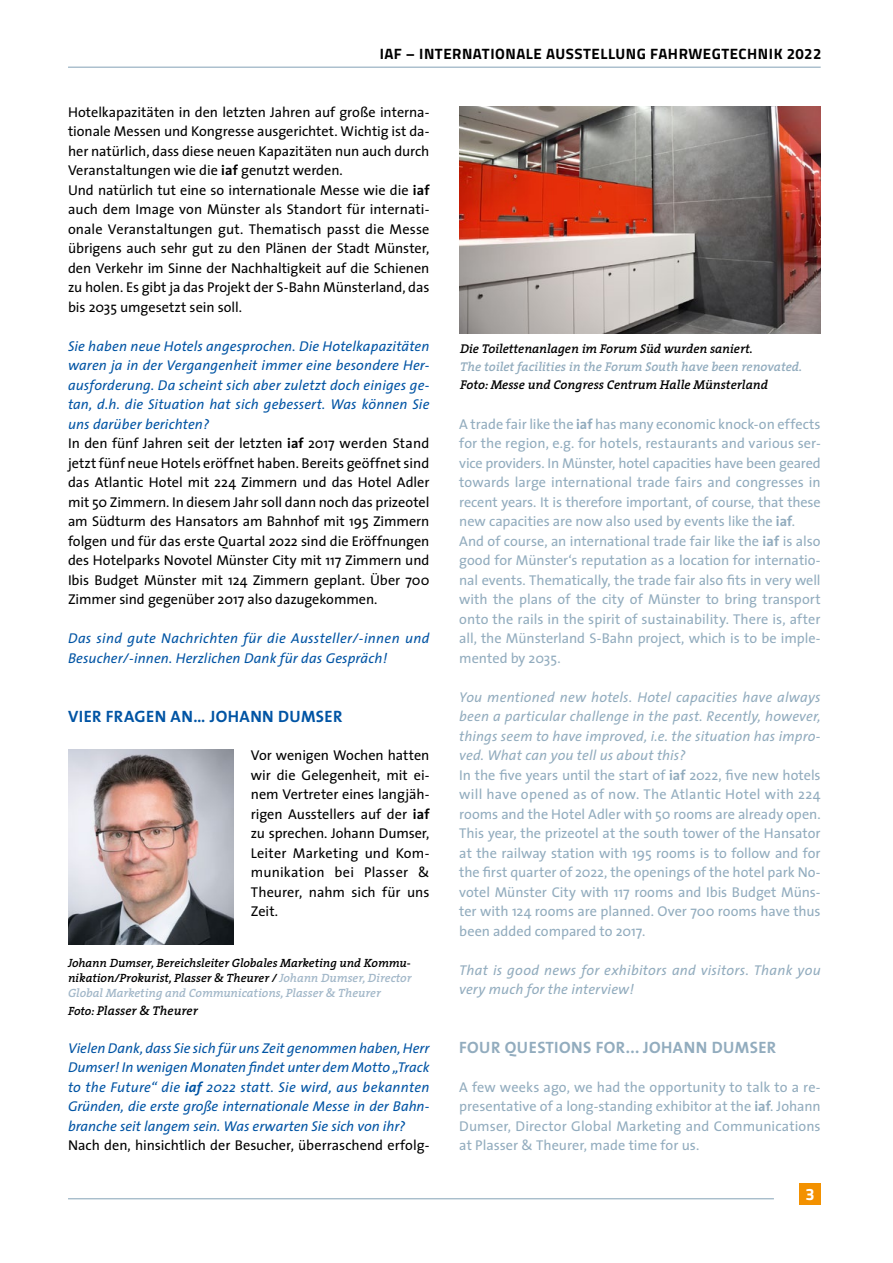
<style>
.page{position:relative;width:893px;height:1263px;background:#fff}
.page>*{position:absolute;margin:0;border:0;box-sizing:border-box;transform-origin:0 0}
.t1{font:16.5px "The Sans Bold Caps";letter-spacing:.025em;color:#92acbe}
.t2{font:16.5px "The Sans Bold Caps";letter-spacing:.025em;color:#0054a4}
.t3{font:700 16.5px "Titillium Web";color:#fff}
.t4{font:700 15px "Titillium Web";letter-spacing:.035em;color:#000}
.t5{font:14.25px/19.5px "The Sans";letter-spacing:-.005em;color:#92acbe}
.t6{font:14.25px/19.5px "The Sans";letter-spacing:-.005em;color:#000}
.t7{font:italic 14.25px/19.5px "The Sans";letter-spacing:.01em;color:#0054a4}
.t8{font:italic 14.25px/19.5px "The Sans";letter-spacing:.015em;color:#92acbe}
.t9{font:italic 600 12.75px "The Serif";letter-spacing:-.005em;color:#000}
.t10{font:italic 600 12.75px "The Serif";color:#92acbe}
.t11{font:italic 600 12px/15px "The Serif";color:#000;text-align:justify}
.s1{font-weight:700}
.s2{font-style:italic;color:#0054a4}
.s3{color:#a3b8c9}
.s4{font-size:12px}
.s5{font-style:italic}
</style>
<div class="page">
<hr style="left:68px;top:67px;width:753px;height:1px;background:#92acbe">
<img style="left:459px;top:107px;width:362px;height:226px">
<hr style="left:68px;top:1198px;width:706px;height:1px;background:#92acbe">
<div style="left:799px;top:1184px;width:21px;height:21px;background:#f39100"></div>
<img style="left:68px;top:749px;width:166px;height:196px">
<p class="t4" style="left:380px;top:42px;width:102px">IAF – INTERNATIO</p>
<p class="t4" style="left:505px;top:42px;width:60px">NALE AUSSTE</p>
<p class="t4" style="left:600px;top:42px;width:69px">LLUNG FAHR</p>
<p class="t4" style="left:688px;top:42px;width:43px">WEGTECH</p>
<p class="t4" style="left:758px;top:42px;width:65px">NIK 2022</p>
<p class="t6" style="left:68px;top:102px;width:363px">Hotelkapazitäten in den letzten Jahren auf große interna&shy;tionale Messen und Kongresse ausgerichtet. Wichtig ist da&shy;her natürlich, dass diese neuen Kapazitäten nun auch durch Veranstaltungen wie die <span class="s1">iaf</span> genutzt werden.<br>Und natürlich tut eine so internationale Messe wie die <span class="s1">iaf </span>auch dem Image von Münster als Standort für internati&shy;onale Veranstaltungen gut. Thematisch passt die Messe übrigens auch sehr gut zu den Plänen der Stadt Münster, den Verkehr im Sinne der Nachhaltigkeit auf die Schienen zu holen. Es gibt ja das Projekt der S-Bahn Münsterland, das bis 2035 umgesetzt sein soll.</p>
<p class="t6" style="left:68px;top:336px;width:363px"><span class="s2">Sie haben neue Hotels angesprochen. Die Hotelkapazitäten waren ja in der Vergangenheit immer eine besondere Her&shy;ausforderung. Da scheint sich aber zuletzt doch einiges ge&shy;tan, d.h. die Situation hat sich gebessert. Was können Sie uns darüber berichten?<br></span>In den fünf Jahren seit der letzten <span class="s1">iaf</span> 2017 werden Stand jetzt fünf neue Hotels eröffnet haben. Bereits geöffnet sind das Atlantic Hotel mit 224 Zimmern und das Hotel Adler mit 50 Zimmern. In diesem Jahr soll dann noch das prizeotel am Südturm des Hansators am Bahnhof mit 195 Zimmern folgen und für das erste Quartal 2022 sind die Eröffnungen des Hotelparks Novotel Münster City mit 117 Zimmern und Ibis Budget Münster mit 124 Zimmern geplant. Über 700<br>Zimmer sind gegenüber 2017 also dazugekommen.</p>
<p class="t7" style="left:68px;top:628px;width:363px">Das sind gute Nachrichten für die Aussteller/-innen und<br>Besucher/-innen. Herzlichen Dank für das Gespräch!</p>
<p class="t2" style="left:68px;top:702px;width:276px">VIER FRAGEN AN… JOHANN DUMSER</p>
<p class="t6" style="left:251px;top:745px;width:180px;text-align:justify">Vor wenigen Wochen hatten wir die Gelegenheit, mit ei&shy;nem Vertreter eines langjäh&shy;rigen Ausstellers auf der <span class="s1">iaf </span>zu sprechen. Johann Dumser, Leiter Marketing und Kom&shy;munikation bei Plasser &amp; Theurer, nahm sich für uns Zeit.</p>
<p class="t11" style="left:68px;top:955px;width:345px">Johann Dumser, Bereichsleiter Globales Marketing und Kommu&shy;nikation/Prokurist, Plasser &amp; Theurer / <span class="s3">Johann Dumser, Director Global Marketing and Communications, Plasser &amp; Theurer</span></p>
<p class="t9" style="left:68px;top:1000px;width:131px"><span class="s4">Foto:</span> Plasser &amp; Theurer</p>
<p class="t7" style="left:68px;top:1038px;width:363px;text-align:justify">Vielen Dank, dass Sie sich für uns Zeit genommen haben, Herr Dumser! In wenigen Monaten findet unter dem Motto „Track to the Future“ die <span class="s1">iaf</span> 2022 statt. Sie wird, aus bekannten Gründen, die erste große internationale Messe in der Bahn&shy;branche seit langem sein. Was erwarten Sie sich von ihr?</p>
<p class="t6" style="left:68px;top:1135px;width:363px">Nach den, hinsichtlich der Besucher, überraschend erfolg-</p>
<p class="t9" style="left:460px;top:338px;width:294px">Die Toilettenanlagen im Forum Süd wurden saniert.</p>
<p class="t10" style="left:460px;top:356px;width:344px">The toilet facilities in the Forum South have been renovated.</p>
<p class="t9" style="left:460px;top:374px;width:309px">Foto: Messe und Congress Centrum Halle Münsterland</p>
<p class="t5" style="left:459px;top:414px;width:363px">A trade fair like the <span class="s1">iaf</span> has many economic knock-on effects for the region, e.g. for hotels, restaurants and various ser&shy;vice providers. In Münster, hotel capacities have been geared towards large international trade fairs and congresses in recent years. It is therefore important, of course, that these new capacities are now also used by events like the <span class="s1">iaf</span>.<br>And of course, an international trade fair like the <span class="s1">iaf</span> is also good for Münster‘s reputation as a location for internatio&shy;nal events. Thematically, the trade fair also fits in very well with the plans of the city of Münster to bring transport onto the rails in the spirit of sustainability. There is, after all, the Münsterland S-Bahn project, which is to be imple&shy;mented by 2035.</p>
<p class="t5" style="left:459px;top:687px;width:363px"><span class="s5">You mentioned new hotels. Hotel capacities have always been a particular challenge in the past. Recently, however, things seem to have improved, i.e. the situation has impro&shy;ved. What can you tell us about this?<br></span>In the five years until the start of <span class="s1">iaf</span> 2022, five new hotels will have opened as of now. The Atlantic Hotel with 224 rooms and the Hotel Adler with 50 rooms are already open.<br>This year, the prizeotel at the south tower of the Hansator at the railway station with 195 rooms is to follow and for the first quarter of 2022, the openings of the hotel park No&shy;votel Münster City with 117 rooms and Ibis Budget Müns&shy;ter with 124 rooms are planned. Over 700 rooms have thus been added compared to 2017.</p>
<p class="t8" style="left:459px;top:960px;width:363px">That is good news for exhibitors and visitors. Thank you very much for the interview!</p>
<p class="t1" style="left:459px;top:1034px;width:319px">FOUR QUESTIONS FOR... JOHANN DUMSER</p>
<p class="t5" style="left:459px;top:1077px;width:363px;text-align:justify">A few weeks ago, we had the opportunity to talk to a re&shy;presentative of a long-standing exhibitor at the <span class="s1">iaf</span>. Johann Dumser, Director Global Marketing and Communications at Plasser &amp; Theurer, made time for us.</p>
<p class="t3" style="left:805px;top:1181px;width:11px">3</p>
</div>
